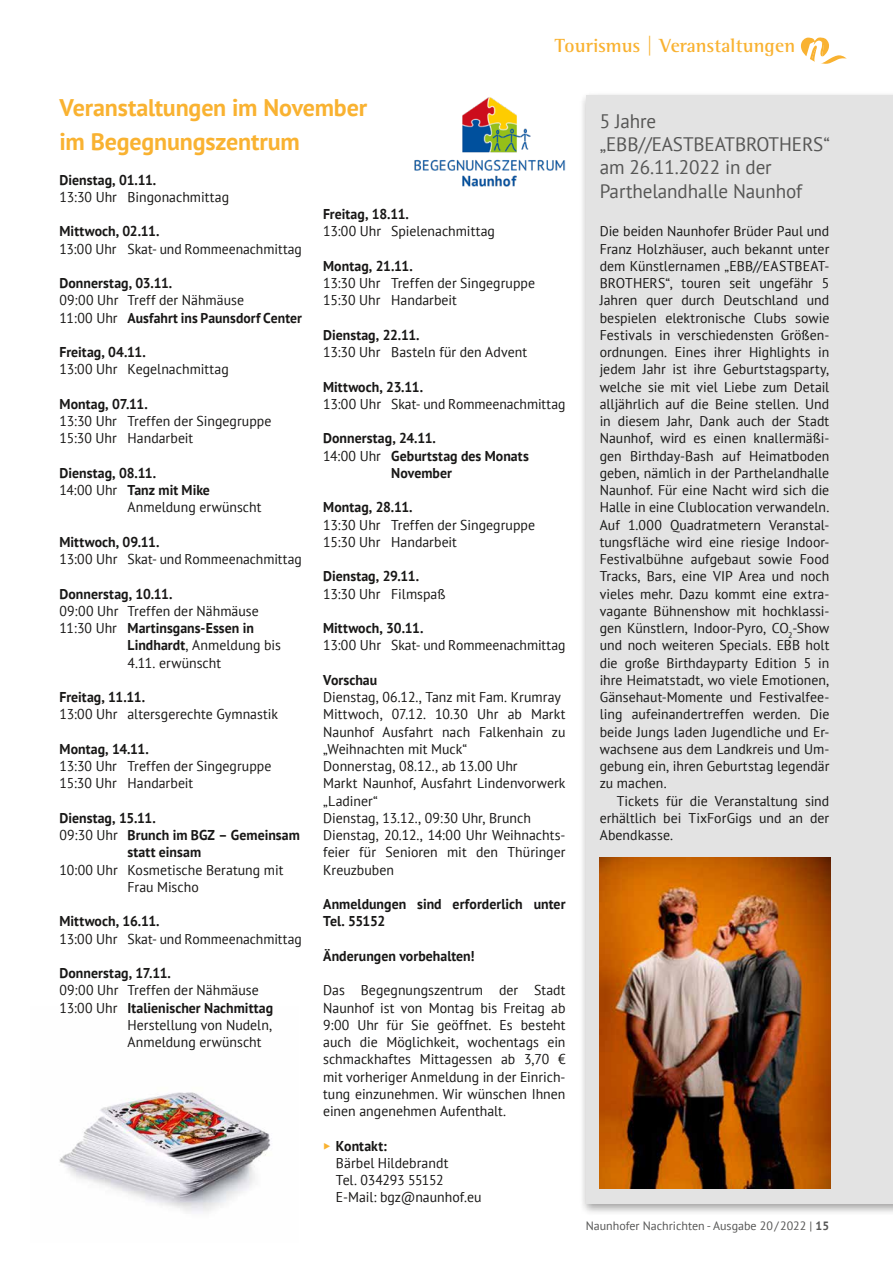
<style>
.page{position:relative;width:893px;height:1263px;background:#fff}
.page>*{position:absolute;margin:0;border:0;box-sizing:border-box;transform-origin:0 0}
.t1{font:700 24px/34.5px "PT Sans";letter-spacing:-.01em;color:#f9b231}
.t2{font:19.5px/23.4px "PT Sans";letter-spacing:-.005em;color:#565655}
.t3{font:700 19.5px "Rotis Semi Serif Std";letter-spacing:.005em;color:#f9b231}
.t4{font:14.25px/17.2px "PT Sans";color:#181716}
.t5{font:700 14.25px/17.2px "PT Sans";letter-spacing:.005em;color:#181716}
.t6{font:14.25px "PT Sans";color:#181716;scale:.96 1}
.t7{font:14.1px/17.2px "PT Sans";color:#181716;text-align:justify}
.t8{font:12px "PT Sans";color:#565655}
.s1{font-weight:700}
.s2{font-weight:400}
.s3{font-family:"Unit OT";font-weight:300;color:#f9b231}
</style>
<div class="page">
<svg style="left:801px;top:37px;width:46px;height:27px"></svg>
<img style="left:59px;top:1092px;width:212px;height:120px">
<div style="left:579px;top:91px;width:314px;height:1125px;background:#181716;opacity:.4"></div>
<div style="left:587px;top:95px;width:306px;height:1108px;background:#e3e3e3"></div>
<img style="left:600px;top:858px;width:230px;height:330px">
<img style="left:414px;top:97px;width:152px;height:89px">
<h2 class="t3" style="left:555px;top:34px;width:242px">Tourismus | Veranstaltungen</h2>
<h1 class="t1" style="left:60px;top:89px;width:309px">Veranstaltungen im November im Begegnungszentrum</h1>
<p class="t5" style="left:60px;top:171px;width:98px">Dienstag, 01.11.</p>
<p class="t4" style="left:60px;top:188px;width:171px">13:30 Uhr Bingonachmittag</p>
<p class="t5" style="left:60px;top:222px;width:102px">Mittwoch, 02.11.</p>
<p class="t6" style="left:60px;top:239px;width:254px">13:00 Uhr Skat- und Rommeenachmittag</p>
<p class="t5" style="left:60px;top:274px;width:114px">Donnerstag, 03.11.</p>
<p class="t4" style="left:60px;top:291px;width:244px">09:00 Uhr Treff der Nähmäuse<br>11:00 Uhr <span class="s1">Ausfahrt ins Paunsdorf Center</span></p>
<p class="t5" style="left:60px;top:343px;width:88px">Freitag, 04.11.</p>
<p class="t4" style="left:60px;top:360px;width:171px">13:00 Uhr Kegelnachmittag</p>
<p class="t5" style="left:60px;top:395px;width:90px">Montag, 07.11.</p>
<p class="t4" style="left:60px;top:412px;width:213px">13:30 Uhr Treffen der Singegruppe<br>15:30 Uhr Handarbeit</p>
<p class="t5" style="left:60px;top:464px;width:98px">Dienstag, 08.11.</p>
<p class="t5" style="left:60px;top:481px;width:152px"><span class="s2">14:00 Uhr</span> Tanz mit Mike</p>
<p class="t4" style="left:128px;top:498px;width:136px">Anmeldung erwünscht</p>
<p class="t5" style="left:60px;top:533px;width:101px">Mittwoch, 09.11.</p>
<p class="t4" style="left:60px;top:550px;width:244px">13:00 Uhr Skat- und Rommeenachmittag</p>
<p class="t5" style="left:60px;top:585px;width:114px">Donnerstag, 10.11.</p>
<p class="t4" style="left:60px;top:602px;width:201px">09:00 Uhr Treffen der Nähmäuse</p>
<p class="t5" style="left:60px;top:619px;width:196px"><span class="s2">11:30 Uhr</span> Martinsgans-Essen in</p>
<p class="t4" style="left:128px;top:636px;width:155px"><span class="s1">Lindhardt</span>, Anmeldung bis</p>
<p class="t4" style="left:128px;top:654px;width:95px">4.11. erwünscht</p>
<p class="t5" style="left:60px;top:688px;width:87px">Freitag, 11.11.</p>
<p class="t4" style="left:60px;top:705px;width:220px">13:00 Uhr altersgerechte Gymnastik</p>
<p class="t5" style="left:60px;top:740px;width:91px">Montag, 14.11.</p>
<p class="t4" style="left:60px;top:757px;width:213px">13:30 Uhr Treffen der Singegruppe<br>15:30 Uhr Handarbeit</p>
<p class="t5" style="left:59px;top:809px;width:98px">Dienstag, 15.11.</p>
<p class="t5" style="left:59px;top:826px;width:242px"><span class="s2">09:30 Uhr</span> Brunch im BGZ – Gemeinsam</p>
<p class="t5" style="left:128px;top:843px;width:75px">statt einsam</p>
<p class="t4" style="left:128px;top:861px;width:157px;text-indent:-68px">10:00 Uhr Kosmetische Beratung mit<br>Frau Mischo</p>
<p class="t5" style="left:59px;top:912px;width:102px">Mittwoch, 16.11.</p>
<p class="t4" style="left:59px;top:930px;width:244px">13:00 Uhr Skat- und Rommeenachmittag</p>
<p class="t5" style="left:60px;top:964px;width:113px">Donnerstag, 17.11.</p>
<p class="t4" style="left:60px;top:981px;width:201px">09:00 Uhr Treffen der Nähmäuse</p>
<p class="t5" style="left:60px;top:999px;width:215px"><span class="s2">13:00 Uhr</span> Italienischer Nachmittag</p>
<p class="t4" style="left:128px;top:1016px;width:146px">Herstellung von Nudeln,</p>
<p class="t4" style="left:128px;top:1033px;width:136px">Anmeldung erwünscht</p>
<p class="t5" style="left:323px;top:205px;width:87px">Freitag, 18.11.</p>
<p class="t4" style="left:323px;top:222px;width:173px">13:00 Uhr Spielenachmittag</p>
<p class="t5" style="left:323px;top:257px;width:91px">Montag, 21.11.</p>
<p class="t4" style="left:323px;top:274px;width:213px">13:30 Uhr Treffen der Singegruppe<br>15:30 Uhr Handarbeit</p>
<p class="t5" style="left:323px;top:326px;width:98px">Dienstag, 22.11.</p>
<p class="t4" style="left:323px;top:343px;width:205px">13:30 Uhr Basteln für den Advent</p>
<p class="t5" style="left:323px;top:378px;width:101px">Mittwoch, 23.11.</p>
<p class="t4" style="left:323px;top:395px;width:244px">13:00 Uhr Skat- und Rommeenachmittag</p>
<p class="t5" style="left:323px;top:429px;width:114px">Donnerstag, 24.11.</p>
<p class="t5" style="left:323px;top:447px;width:207px"><span class="s2">14:00 Uhr</span> Geburtstag des Monats</p>
<p class="t5" style="left:391px;top:464px;width:62px">November</p>
<p class="t5" style="left:323px;top:498px;width:91px">Montag, 28.11.</p>
<p class="t4" style="left:323px;top:516px;width:213px">13:30 Uhr Treffen der Singegruppe<br>15:30 Uhr Handarbeit</p>
<p class="t5" style="left:323px;top:567px;width:97px">Dienstag, 29.11.</p>
<p class="t4" style="left:323px;top:585px;width:124px">13:30 Uhr Filmspaß</p>
<p class="t5" style="left:323px;top:619px;width:102px">Mittwoch, 30.11.</p>
<p class="t4" style="left:323px;top:636px;width:244px">13:00 Uhr Skat- und Rommeenachmittag</p>
<p class="t5" style="left:323px;top:671px;width:56px">Vorschau</p>
<p class="t4" style="left:323px;top:688px;width:244px">Dienstag, 06.12., Tanz mit Fam. Krumray<br>Mittwoch, 07.12. 10.30 Uhr ab Markt<br>Naunhof Ausfahrt nach Falkenhain zu „Weihnachten mit Muck“<br>Donnerstag, 08.12., ab 13.00 Uhr<br>Markt Naunhof, Ausfahrt Lindenvorwerk „Ladiner“<br>Dienstag, 13.12., 09:30 Uhr, Brunch<br>Dienstag, 20.12., 14:00 Uhr Weihnachts&shy;feier für Senioren mit den Thüringer<br>Kreuzbuben</p>
<p class="t5" style="left:323px;top:895px;width:244px">Anmeldungen sind erforderlich unter<br>Tel. 55152</p>
<p class="t5" style="left:323px;top:947px;width:153px">Änderungen vorbehalten!</p>
<p class="t4" style="left:323px;top:981px;width:244px;text-align:justify">Das Begegnungszentrum der Stadt Naunhof ist von Montag bis Freitag ab 9:00 Uhr für Sie geöffnet. Es besteht auch die Möglichkeit, wochentags ein schmackhaftes Mittagessen ab 3,70 € mit vorheriger Anmeldung in der Einrich&shy;tung einzunehmen. Wir wünschen Ihnen einen angenehmen Aufenthalt.</p>
<p class="t4" style="left:336px;top:1137px;width:147px;text-indent:-13px"><span class="s3">‣</span> <span class="s1">Kontakt:<br></span>Bärbel Hildebrandt<br>Tel. 034293 55152<br>E-Mail: bgz@naunhof.eu</p>
<h2 class="t2" style="left:600px;top:109px;width:232px">5 Jahre „EBB//EASTBEATBROTHERS“ am 26.11.2022 in der<br>Parthelandhalle Naunhof</h2>
<p class="t7" style="left:600px;top:222px;width:231px">Die beiden Naunhofer Brüder Paul und Franz Holzhäuser, auch bekannt unter dem Künstlernamen „EBB//EASTBEAT-BROTHERS“, touren seit ungefähr 5<br>Jahren quer durch Deutschland und bespielen elektronische Clubs sowie Festivals in verschiedensten Größen&shy;ordnungen. Eines ihrer Highlights in jedem Jahr ist ihre Geburtstagsparty, welche sie mit viel Liebe zum Detail alljährlich auf die Beine stellen. Und in diesem Jahr, Dank auch der Stadt Naunhof, wird es einen knallermäßi&shy;gen Birthday-Bash auf Heimatboden geben, nämlich in der Parthelandhalle Naunhof. Für eine Nacht wird sich die Halle in eine Clublocation verwandeln.<br>Auf 1.000 Quadratmetern Veranstal&shy;tungsfläche wird eine riesige Indoor-Festivalbühne aufgebaut sowie Food Tracks, Bars, eine VIP Area und noch vieles mehr. Dazu kommt eine extra&shy;vagante Bühnenshow mit hochklassi&shy;gen Künstlern, Indoor-Pyro, CO<sub>2</sub>-Show und noch weiteren Specials. EBB holt die große Birthdayparty Edition 5 in ihre Heimatstadt, wo viele Emotionen, Gänsehaut-Momente und Festivalfee&shy;ling aufeinandertreffen werden. Die beide Jungs laden Jugendliche und Er&shy;wachsene aus dem Landkreis und Um&shy;gebung ein, ihren Geburtstag legendär zu machen.</p>
<p class="t7" style="left:600px;top:792px;width:231px;text-indent:17px">Tickets für die Veranstaltung sind erhältlich bei TixForGigs und an der Abendkasse.</p>
<p class="t8" style="left:586px;top:1218px;width:245px">Naunhofer Nachrichten - Ausgabe 20/2022 | <span class="s1">15</span></p>
</div>
